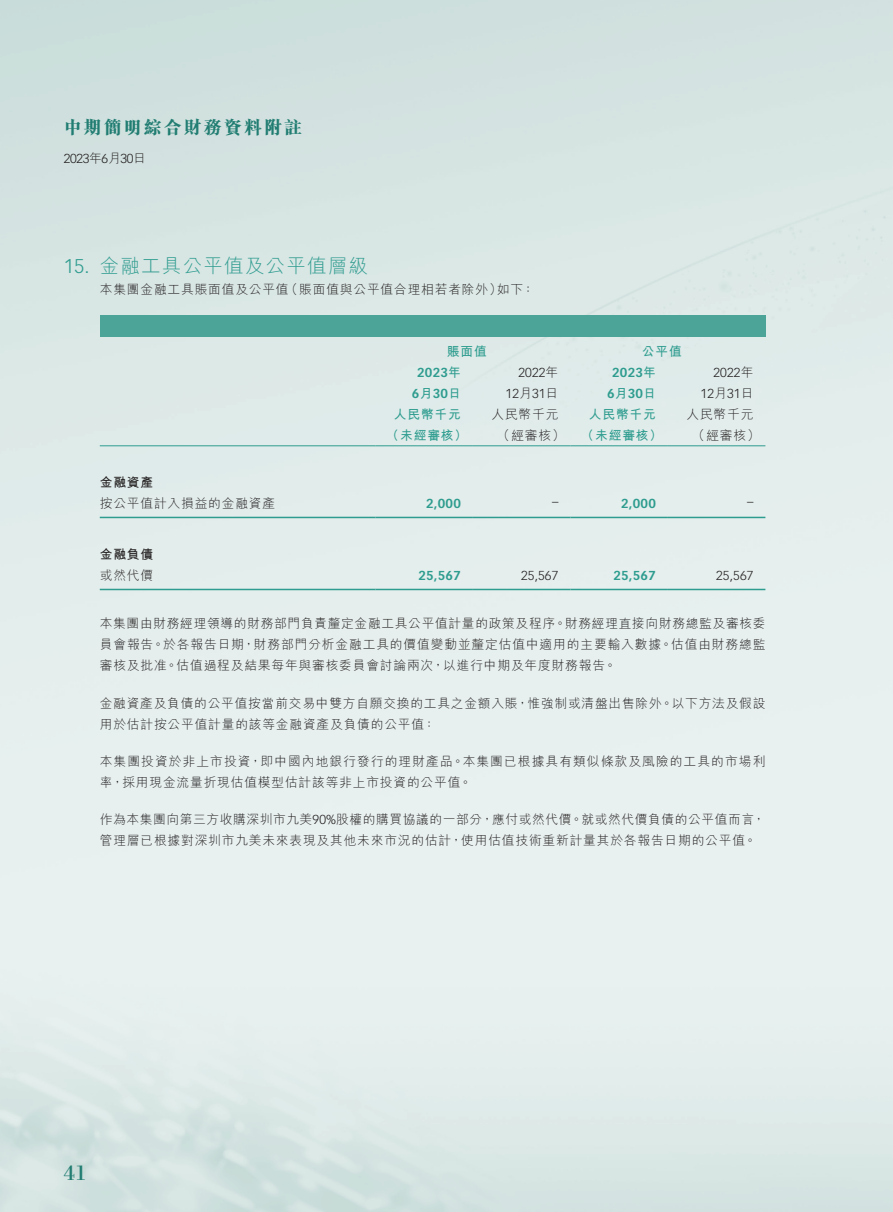
<style>
.page{position:relative;width:893px;height:1212px;background:#fff}
.page>*{position:absolute;margin:0;border:0;box-sizing:border-box;transform-origin:0 0}
.t1{font:22.5px "Bodoni Std";color:#217d72}
.t2{font:300 19.5px "M Hei HK";letter-spacing:.065em;color:#2e9c8f}
.t3{font:300 19.5px "Vectora LT Std";color:#2e9c8f}
.t4{font:800 18px "M Sung HK";letter-spacing:.11em;color:#217d72}
.t5{font:300 12.75px/21px "M Hei HK";letter-spacing:.065em;color:#231f20}
.t6{font:300 12.75px/21px "M Hei HK";letter-spacing:.085em;color:#231f20}
.t7{font:300 12.75px/21px "Vectora LT Std";letter-spacing:.015em;color:#231f20;text-align:right}
.t8{font:700 12.75px/21px "Vectora LT Std";letter-spacing:.015em;color:#2e9c8f;text-align:center}
.t9{font:700 12.75px "M Hei HK";letter-spacing:.065em;color:#2e9c8f}
.t10{font:700 12.75px "M Hei HK";letter-spacing:.065em;color:#231f20}
.s1{font-family:"M Hei HK"}
.s2{font-family:"Vectora LT Std"}
</style>
<div class="page">
<img style="left:0;top:0;width:893px;height:1212px">
<div style="left:100px;top:316px;width:665px;height:21px;background:#4ca398"></div>
<hr style="left:100px;top:445px;width:275px;height:1px;background:#2e9c8f">
<hr style="left:375px;top:445px;width:98px;height:1px;background:#2e9c8f">
<hr style="left:473px;top:445px;width:97px;height:1px;background:#2e9c8f">
<hr style="left:570px;top:445px;width:98px;height:1px;background:#2e9c8f">
<hr style="left:668px;top:445px;width:97px;height:1px;background:#2e9c8f">
<hr style="left:100px;top:517px;width:275px;height:1px;background:#2e9c8f">
<hr style="left:375px;top:517px;width:98px;height:1px;background:#2e9c8f">
<hr style="left:473px;top:517px;width:97px;height:1px;background:#2e9c8f">
<hr style="left:570px;top:517px;width:98px;height:1px;background:#2e9c8f">
<hr style="left:668px;top:517px;width:97px;height:1px;background:#2e9c8f">
<hr style="left:100px;top:589px;width:275px;height:1px;background:#2e9c8f">
<hr style="left:375px;top:589px;width:98px;height:1px;background:#2e9c8f">
<hr style="left:473px;top:589px;width:97px;height:1px;background:#2e9c8f">
<hr style="left:570px;top:589px;width:98px;height:1px;background:#2e9c8f">
<hr style="left:668px;top:589px;width:97px;height:1px;background:#2e9c8f">
<h3 class="t4" style="left:64px;top:118px;width:240px">中期簡明綜合財務資料附註</h3>
<p class="t7" style="left:64px;top:148px;width:84px">2023<span class="s1">年月</span>6 30<span class="s1">日</span></p>
<h2 class="t3" style="left:64px;top:254px;width:27px">15.</h2>
<h2 class="t2" style="left:100px;top:255px;width:270px">金融工具公平值及公平值層級</h2>
<p class="t5" style="left:285px;top:278px;width:218px">（賬面值與公平值合理相若者除外）</p>
<p class="t5" style="left:100px;top:278px;width:190px">本集團金融工具賬面值及公平值</p>
<p class="t5" style="left:497px;top:278px;width:39px">如下：</p>
<p class="t9" style="left:447px;top:342px;width:41px">賬面值</p>
<p class="t8" style="left:412px;top:362px;width:50px">2023<span class="s1">年<br></span>6<span class="s1">月</span>30<span class="s1">日</span></p>
<p class="t7" style="left:506px;top:362px;width:54px">2022<span class="s1">年<br></span>12<span class="s1">月</span>31<span class="s1">日</span></p>
<p class="t8" style="left:607px;top:362px;width:50px">2023<span class="s1">年<br></span>6<span class="s1">月</span>30<span class="s1">日</span></p>
<p class="t7" style="left:701px;top:362px;width:54px">2022<span class="s1">年<br></span>12<span class="s1">月</span>31<span class="s1">日</span></p>
<p class="t5" style="left:686px;top:404px;width:68px">人民幣千元</p>
<p class="t9" style="left:642px;top:342px;width:41px">公平值</p>
<p class="t5" style="left:491px;top:404px;width:68px">人民幣千元</p>
<p class="t9" style="left:394px;top:405px;width:69px">人民幣千元</p>
<p class="t9" style="left:589px;top:405px;width:69px">人民幣千元</p>
<p class="t10" style="left:100px;top:473px;width:55px">金融資產</p>
<p class="t5" style="left:100px;top:492px;width:177px">按公平值計入損益的金融資產</p>
<p class="t10" style="left:100px;top:545px;width:55px">金融負債</p>
<p class="t9" style="left:386px;top:426px;width:83px">（未經審核）</p>
<p class="t8" style="left:426px;top:492px;width:36px">2,000</p>
<p class="t5" style="left:497px;top:425px;width:69px">（經審核）</p>
<p class="t7" style="left:552px;top:491px;width:8px">–</p>
<p class="t9" style="left:581px;top:426px;width:83px">（未經審核）</p>
<p class="t8" style="left:621px;top:492px;width:36px">2,000</p>
<p class="t5" style="left:692px;top:425px;width:69px">（經審核(</p>
<p class="t7" style="left:747px;top:491px;width:8px">–</p>
<p class="t5" style="left:100px;top:564px;width:55px">或然代價</p>
<p class="t5" style="left:100px;top:613px;width:667px;text-align:justify">本集團由財務經理領導的財務部門負責釐定金融工具公平值計量的政策及程序。財務經理直接向財務總監及審核委員會報告。於各報告日期，財務部門分析金融工具的價值變動並釐定估值中適用的主要輸入數據。估值由財務總監審核及批准。估值過程及結果每年與審核委員會討論兩次，以進行中期及年度財務報告。</p>
<p class="t5" style="left:100px;top:692px;width:667px">金融資產及負債的公平值按當前交易中雙方自願交換的工具之金額入賬，惟強制或清盤出售除外。以下方法及假設用於估計按公平值計量的該等金融資產及負債的公平值：</p>
<p class="t6" style="left:100px;top:750px;width:667px">本集團投資於非上市投資，即中國內地銀行發行的理財產品。本集團已根據具有類似條款及風險的工具的市場利率，採用現金流量折現估值模型估計該等非上市投資的公平值。</p>
<p class="t5" style="left:100px;top:809px;width:667px">作為本集團向第三方收購深圳市九美<span class="s2">90%</span>股權的購買協議的一部分，應付或然代價。就或然代價負債的公平值而言，管理層已根據對深圳市九美未來表現及其他未來市況的估計，使用估值技術重新計量其於各報告日期的公平值。</p>
<p class="t8" style="left:418px;top:564px;width:44px">25,567</p>
<p class="t8" style="left:613px;top:564px;width:44px">25,567</p>
<p class="t7" style="left:521px;top:565px;width:39px">25,567</p>
<p class="t7" style="left:716px;top:565px;width:39px">25,567</p>
<h1 class="t1" style="left:64px;top:1159px;width:24px">41</h1>
</div>
